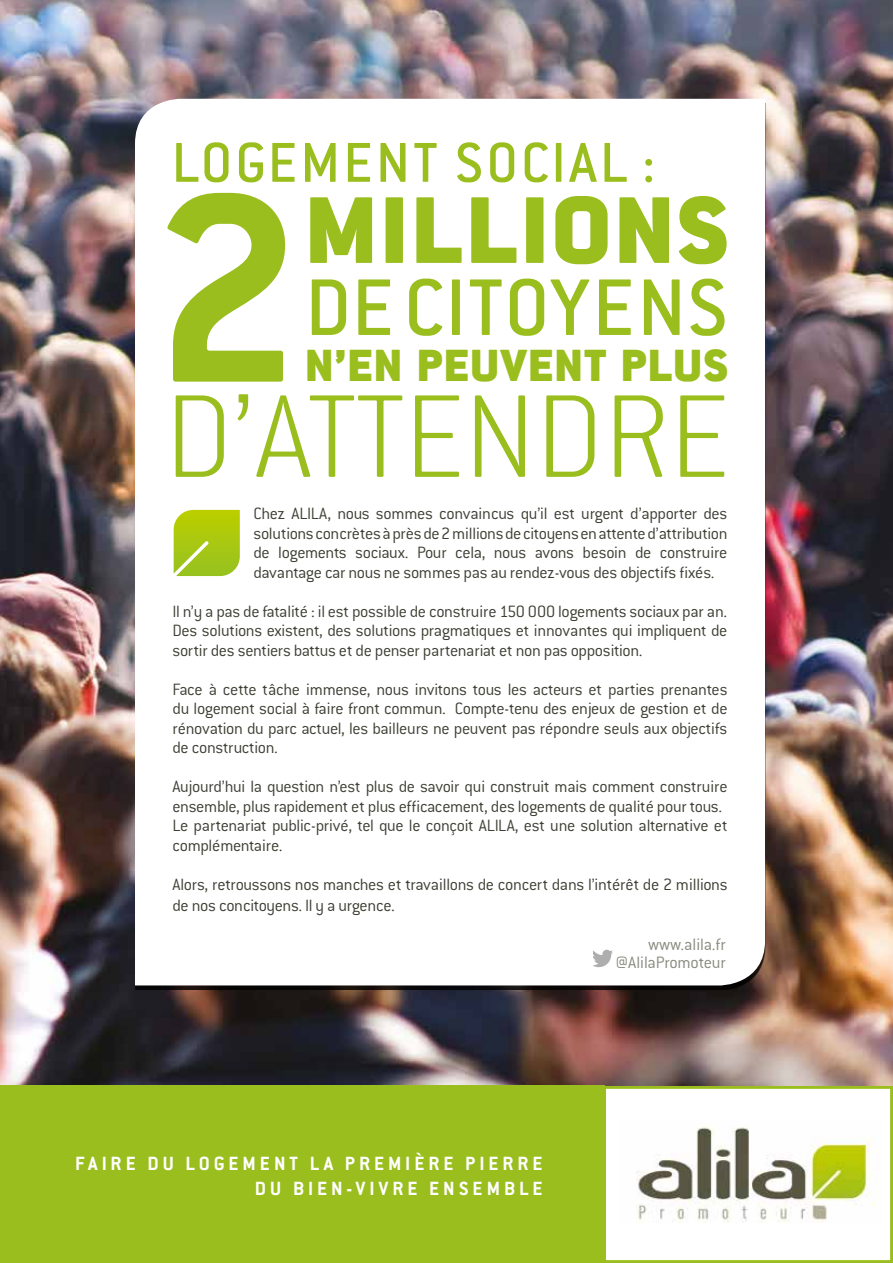
<style>
.page{position:relative;width:893px;height:1263px;background:#fff}
.page>*{position:absolute;margin:0;border:0;box-sizing:border-box;transform-origin:0 0}
.t1{font:700 294.9px "Conduit ITC";color:#9abe1e}
.t2{font:200 129.6px "Conduit ITC";color:#9abe1e}
.t3{font:900 103.95px "Conduit ITC";letter-spacing:.03em;color:#9abe1e}
.t4{font:500 88.05px "Conduit ITC";letter-spacing:.015em;color:#9abe1e}
.t5{font:500 61.65px "Conduit ITC";letter-spacing:.05em;color:#9abe1e}
.t6{font:900 49.5px "Conduit ITC";letter-spacing:.03em;color:#9abe1e}
.t7{font:700 21px/25.2px "Conduit ITC";letter-spacing:.19em;color:#fff;text-align:right}
.t8{font:300 18.15px/18px "Conduit ITC";letter-spacing:-.005em;color:#8a8a80;text-align:right}
.t9{font:300 18px/19.5px "Conduit ITC";letter-spacing:-.02em;color:#3e4034;text-align:justify}
</style>
<div class="page">
<img style="left:0;top:0;width:893px;height:1085px">
<img style="left:636px;top:1127px;width:240px;height:96px">
<div style="left:603px;top:1086px;width:290px;height:177px;border:3px solid #9abe1e"></div>
<div style="left:0;top:1086px;width:604px;height:177px;background:#9abe1e"></div>
<svg style="left:135px;top:99px;width:630px;height:886px"></svg>
<img style="left:593px;top:949px;width:19px;height:19px">
<img style="left:593px;top:950px;width:19px;height:17px">
<svg style="left:174px;top:510px;width:66px;height:66px;background:#afcc21"></svg>
<h3 class="t5" style="left:172px;top:125px;width:485px">LOGEMENT SOCIAL :</h3>
<h1 class="t1" style="left:153px;top:111px;width:151px">2</h1>
<h3 class="t3" style="left:305px;top:168px;width:425px">MILLIONS</h3>
<h3 class="t4" style="left:305px;top:254px;width:424px">DE CITOYENS</h3>
<h3 class="t6" style="left:305px;top:336px;width:424px">N’EN PEUVENT PLUS</h3>
<h2 class="t2" style="left:165px;top:358px;width:566px">D’ATTENDRE</h2>
<p class="t9" style="left:254px;top:503px;width:476px">Chez ALILA, nous sommes convaincus qu’il est urgent d’apporter des solutions concrètes à près de 2 millions de citoyens en attente d’attribution de logements sociaux. Pour cela, nous avons besoin de construire davantage car nous ne sommes pas au rendez-vous des objectifs fixés.</p>
<p class="t9" style="left:172px;top:601px;width:556px">Il n’y a pas de fatalité : il est possible de construire 150 000 logements sociaux par an.<br>Des solutions existent, des solutions pragmatiques et innovantes qui impliquent de sortir des sentiers battus et de penser partenariat et non pas opposition.</p>
<p class="t9" style="left:172px;top:679px;width:557px">Face à cette tâche immense, nous invitons tous les acteurs et parties prenantes du logement social à faire front commun. Compte-tenu des enjeux de gestion et de rénovation du parc actuel, les bailleurs ne peuvent pas répondre seuls aux objectifs de construction.</p>
<p class="t9" style="left:172px;top:776px;width:557px;text-align:left">Aujourd’hui la question n’est plus de savoir qui construit mais comment construire ensemble, plus rapidement et plus efficacement, des logements de qualité pour tous.<br>Le partenariat public-privé, tel que le conçoit ALILA, est une solution alternative et complémentaire.</p>
<p class="t9" style="left:172px;top:873px;width:556px;line-height:21.6px">Alors, retroussons nos manches et travaillons de concert dans l’intérêt de 2 millions de nos concitoyens. Il y a urgence.</p>
<p class="t7" style="left:75px;top:1150px;width:469px">FAIRE DU LOGEMENT LA PREMIÈRE PIERRE<br>DU BIEN-VIVRE ENSEMBLE</p>
<p class="t8" style="left:615px;top:935px;width:112px">www.alila.fr @AlilaPromoteur</p>
</div>
